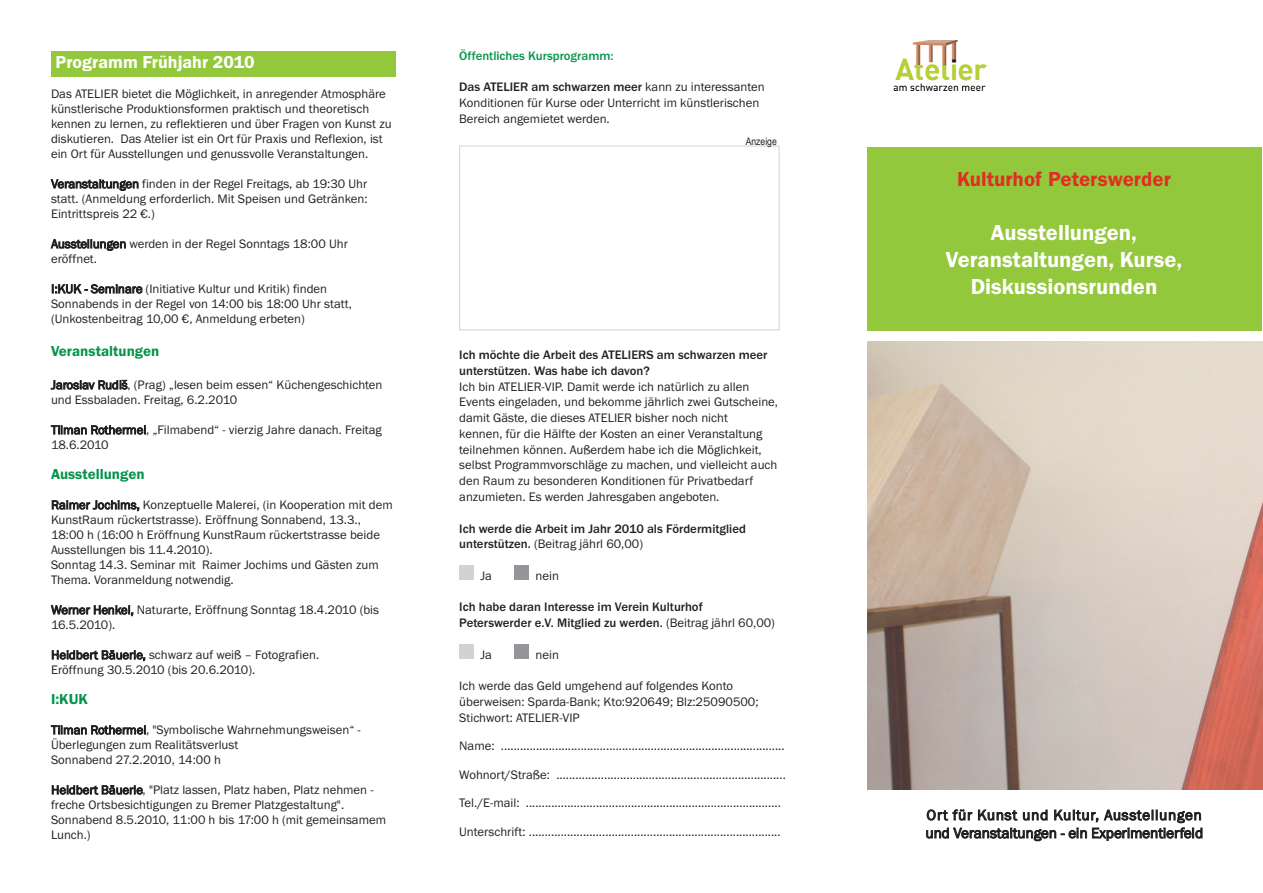
<style>
.page{position:relative;width:1263px;height:893px;background:#fff}
.page>*{position:absolute;margin:0;border:0;box-sizing:border-box;transform-origin:0 0}
.t1{font:600 22.5px/27px "Franklin Gothic";color:#fff;text-align:center}
.t2{font:600 21px "Franklin Gothic";color:#e02e24}
.t3{font:600 18px "Franklin Gothic";color:#fff}
.t4{font:15px/18px "Franklin Gothic";letter-spacing:.02em;color:#231f20}
.t5{font:600 15px "Franklin Gothic";color:#059449}
.t6{font:12.75px/15px "Franklin Gothic";color:#231f20}
.t7{font:500 12.75px/15.8px "Franklin Gothic";color:#231f20}
.t8{font:500 12.75px "Franklin Gothic";color:#059449}
.t9{font:10.5px "Arial Narrow";color:#231f20}
.s1{font-weight:500}
.s2{font-weight:400}
</style>
<div class="page">
<div style="left:51px;top:51px;width:344px;height:26px;background:#94c83c"></div>
<div style="left:514px;top:644px;width:15px;height:14px;background:#939598"></div>
<div style="left:459px;top:644px;width:15px;height:14px;background:#d1d2d4"></div>
<div style="left:514px;top:565px;width:15px;height:15px;background:#939598"></div>
<div style="left:459px;top:565px;width:15px;height:15px;background:#d1d2d4"></div>
<div style="left:459px;top:146px;width:320px;height:184px;border:1px solid #d1d2d4"></div>
<img style="left:893px;top:40px;width:94px;height:51px">
<div style="left:867px;top:147px;width:395px;height:184px;background:#94c83c"></div>
<img style="left:867px;top:342px;width:396px;height:447px">
<h3 class="t3" style="left:56px;top:51px;width:201px">Programm Frühjahr 2010</h3>
<p class="t6" style="left:51px;top:86px;width:342px">Das ATELIER bietet die Möglichkeit, in anregender Atmosphäre künstlerische Produktionsformen praktisch und theoretisch kennen zu lernen, zu reflektieren und über Fragen von Kunst zu diskutieren. Das Atelier ist ein Ort für Praxis und Reflexion, ist ein Ort für Ausstellungen und genussvolle Veranstaltungen.</p>
<p class="t6" style="left:51px;top:176px;width:318px;text-align:justify">Veranstaltungen finden in der Regel Freitags, ab 19:30 Uhr statt. (Anmeldung erforderlich. Mit Speisen und Getränken:<br>Eintrittspreis 22 €.)</p>
<p class="t6" style="left:51px;top:236px;width:298px">Ausstellungen werden in der Regel Sonntags 18:00 Uhr eröffnet.</p>
<p class="t6" style="left:51px;top:281px;width:302px">I:KUK - Seminare (Initiative Kultur und Kritik) finden<br>Sonnabends in der Regel von 14:00 bis 18:00 Uhr statt, (Unkostenbeitrag 10,00 €, Anmeldung erbeten)</p>
<p class="t5" style="left:51px;top:342px;width:110px">Veranstaltungen</p>
<p class="t6" style="left:51px;top:377px;width:333px">Jaroslav Rudiš, (Prag) „lesen beim essen“ Küchengeschichten und Essbaladen. Freitag, 6.2.2010</p>
<p class="t6" style="left:51px;top:422px;width:332px">Tilman Rothermel, „Filmabend“ - vierzig Jahre danach. Freitag<br>18.6.2010</p>
<p class="t5" style="left:51px;top:465px;width:95px">Ausstellungen</p>
<p class="t6" style="left:51px;top:497px;width:343px">Raimer Jochims, Konzeptuelle Malerei, (in Kooperation mit dem KunstRaum rückertstrasse). Eröffnung Sonnabend, 13.3., 18:00 h (16:00 h Eröffnung KunstRaum rückertstrasse beide Ausstellungen bis 11.4.2010).<br>Sonntag 14.3. Seminar mit Raimer Jochims und Gästen zum Thema. Voranmeldung notwendig.</p>
<p class="t6" style="left:51px;top:602px;width:330px">Werner Henkel, Naturarte, Eröffnung Sonntag 18.4.2010 (bis<br>16.5.2010).</p>
<p class="t6" style="left:51px;top:647px;width:270px">Heidbert Bäuerle, schwarz auf weiß – Fotografien.<br>Eröffnung 30.5.2010 (bis 20.6.2010).</p>
<p class="t5" style="left:51px;top:690px;width:38px">I:KUK</p>
<p class="t6" style="left:51px;top:722px;width:311px">Tilman Rothermel, "Symbolische Wahrnehmungsweisen“ -<br>Überlegungen zum Realitätsverlust<br>Sonnabend 27.2.2010, 14:00 h</p>
<p class="t6" style="left:51px;top:782px;width:337px">Heidbert Bäuerle, "Platz lassen, Platz haben, Platz nehmen - freche Ortsbesichtigungen zu Bremer Platzgestaltung".<br>Sonnabend 8.5.2010, 11:00 h bis 17:00 h (mit gemeinsamem Lunch.)</p>
<p class="t8" style="left:459px;top:48px;width:156px">Öffentliches Kursprogramm:</p>
<p class="t6" style="left:459px;top:79px;width:307px;line-height:15.8px"><span class="s1">Das ATELIER am schwarzen meer</span> kann zu interessanten<br>Konditionen für Kurse oder Unterricht im künstlerischen<br>Bereich angemietet werden.</p>
<p class="t9" style="left:746px;top:135px;width:33px">Anzeige</p>
<p class="t7" style="left:459px;top:347px;width:310px">Ich möchte die Arbeit des ATELIERS am schwarzen meer unterstützen. Was habe ich davon?</p>
<p class="t6" style="left:459px;top:378px;width:320px;line-height:15.8px">Ich bin ATELIER-VIP. Damit werde ich natürlich zu allen Events eingeladen, und bekomme jährlich zwei Gutscheine, damit Gäste, die dieses ATELIER bisher noch nicht<br>kennen, für die Hälfte der Kosten an einer Veranstaltung teilnehmen können. Außerdem habe ich die Möglichkeit, selbst Programmvorschläge zu machen, und vielleicht auch den Raum zu besonderen Konditionen für Privatbedarf anzumieten. Es werden Jahresgaben angeboten.</p>
<p class="t7" style="left:459px;top:520px;width:288px">Ich werde die Arbeit im Jahr 2010 als Fördermitglied unterstützen. <span class="s2">(Beitrag jährl 60,00)</span></p>
<p class="t6" style="left:480px;top:568px;width:13px">Ja</p>
<p class="t6" style="left:536px;top:568px;width:25px">nein</p>
<p class="t7" style="left:459px;top:599px;width:317px">Ich habe daran Interesse im Verein Kulturhof<br>Peterswerder e.V. Mitglied zu werden. <span class="s2">(Beitrag jährl 60,00)</span></p>
<p class="t6" style="left:480px;top:647px;width:13px">Ja</p>
<p class="t6" style="left:536px;top:647px;width:25px">nein</p>
<p class="t6" style="left:459px;top:678px;width:301px;line-height:15.8px">Ich werde das Geld umgehend auf folgendes Konto überweisen: Sparda-Bank; Kto:920649; Blz:25090500;<br>Stichwort: ATELIER-VIP</p>
<p class="t6" style="left:459px;top:738px;width:327px">Name: .........................................................................................</p>
<p class="t6" style="left:459px;top:767px;width:328px">Wohnort/Straße: ........................................................................</p>
<p class="t6" style="left:459px;top:795px;width:323px">Tel./E-mail: ................................................................................</p>
<p class="t6" style="left:459px;top:824px;width:323px">Unterschrift: ...............................................................................</p>
<h2 class="t2" style="left:957px;top:166px;width:216px">Kulturhof Peterswerder</h2>
<h1 class="t1" style="left:946px;top:219px;width:238px">Ausstellungen,<br>Veranstaltungen, Kurse,<br>Diskussionsrunden</h1>
<p class="t4" style="left:925px;top:806px;width:279px">Ort für Kunst und Kultur, Ausstellungen und Veranstaltungen - ein Experimentierfeld</p>
</div>
